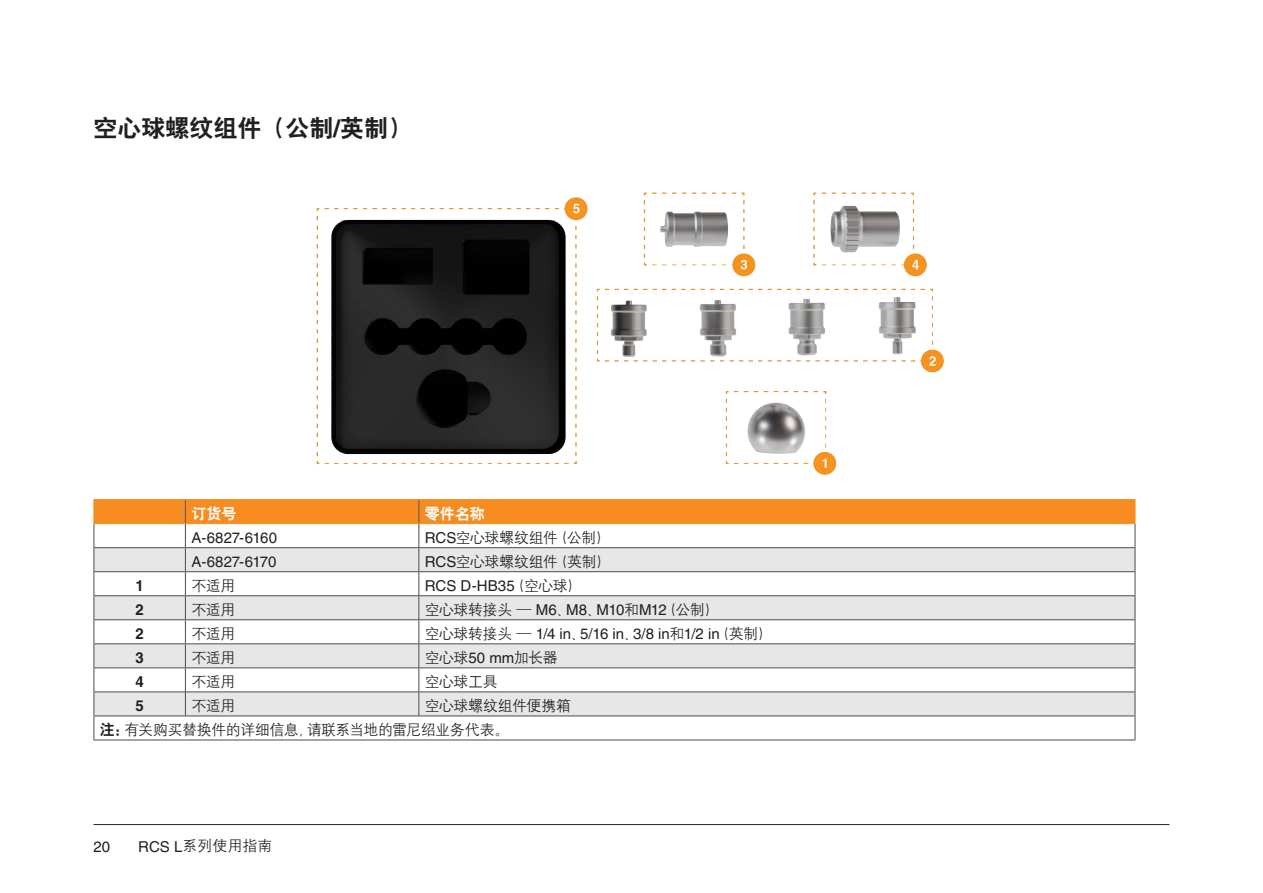
<style>
.page{position:relative;width:1263px;height:893px;background:#fff}
.page>*{position:absolute;margin:0;border:0;box-sizing:border-box;transform-origin:0 0}
.Heading_1__16pt_bold{font:24px "H Yb 2 gj";color:#231f20}
.Table_body_left_alig{font:15px "H Yg 2 gj";letter-spacing:-.035em;color:#231f20}
.Table_body_left_alig-2{font:15px "Helvetica LT Pro";letter-spacing:-.005em;color:#231f20}
.Inside_Table_header{font:15px "H Yb 2 gj";color:#fff}
.Column_1_bold_text{font:700 15px "Helvetica LT Pro";color:#231f20}
.s1{font-family:"Helvetica LT Pro";font-weight:700}
.s2{font-family:"Helvetica LT Pro"}
.s3{font-family:"H Yg 2 gj"}
.s4{font-family:"H Yb 2 gj"}
</style>
<div class="page">
<hr style="left:94px;top:824px;width:1075px;height:1px;background:#231f20">
<img style="left:316px;top:192px;width:820px;height:308px">
<hr style="left:94px;top:499px;width:91px;height:1px;background:#f68c1f">
<hr style="left:185px;top:499px;width:234px;height:1px;background:#f68c1f">
<hr style="left:419px;top:499px;width:716px;height:1px;background:#f68c1f">
<hr style="left:94px;top:740px;width:91px;height:1px;background:#4d4b4d">
<hr style="left:185px;top:740px;width:234px;height:1px;background:#4d4b4d">
<hr style="left:419px;top:740px;width:716px;height:1px;background:#4d4b4d">
<svg style="left:94px;top:500px;width:1042px;height:240px"></svg>
<hr style="left:185px;top:716px;width:234px;height:1px;background:#4d4b4d">
<hr style="left:419px;top:716px;width:716px;height:1px;background:#4d4b4d">
<p class="Heading_1__16pt_bold" style="left:94px;top:116px;width:320px">空心球螺纹组件（公制<span class="s1">/</span>英制）</p>
<p class="Inside_Table_header" style="left:191px;top:506px;width:46px">订货号</p>
<p class="Inside_Table_header" style="left:425px;top:506px;width:61px">零件名称</p>
<p class="Table_body_left_alig-2" style="left:191px;top:529px;width:87px">A-6827-6160</p>
<p class="Table_body_left_alig" style="left:425px;top:530px;width:187px"><span class="s2">RCS</span>空心球螺纹组件（公制）</p>
<p class="Table_body_left_alig-2" style="left:191px;top:553px;width:87px">A-6827-6170</p>
<p class="Table_body_left_alig" style="left:425px;top:554px;width:187px"><span class="s2">RCS</span>空心球螺纹组件（英制）</p>
<p class="Column_1_bold_text" style="left:135px;top:576px;width:10px">1</p>
<p class="Table_body_left_alig" style="left:191px;top:578px;width:45px">不适用</p>
<p class="Table_body_left_alig-2" style="left:425px;top:577px;width:158px">RCS D-HB35<span class="s3">（空心球）</span></p>
<p class="Column_1_bold_text" style="left:135px;top:600px;width:10px">2</p>
<p class="Table_body_left_alig" style="left:191px;top:602px;width:45px">不适用</p>
<p class="Table_body_left_alig" style="left:425px;top:602px;width:295px">空心球转接头 — <span class="s2">M6</span>、<span class="s2">M8</span>、<span class="s2">M10</span>和<span class="s2">M12</span>（公制）</p>
<p class="Column_1_bold_text" style="left:135px;top:624px;width:10px">2</p>
<p class="Table_body_left_alig" style="left:191px;top:626px;width:45px">不适用</p>
<p class="Table_body_left_alig-2" style="left:425px;top:625px;width:349px"><span class="s3">空心球转接头 —</span> 1/4 in<span class="s3">、</span>5/16 in<span class="s3">、</span>3/8 in<span class="s3">和</span>1/2 in<span class="s3">（英制）</span></p>
<p class="Column_1_bold_text" style="left:135px;top:648px;width:10px">3</p>
<p class="Table_body_left_alig" style="left:191px;top:650px;width:45px">不适用</p>
<p class="Table_body_left_alig" style="left:425px;top:650px;width:134px">空心球<span class="s2">50 mm</span>加长器</p>
<p class="Column_1_bold_text" style="left:135px;top:672px;width:10px">4</p>
<p class="Table_body_left_alig" style="left:191px;top:674px;width:45px">不适用</p>
<p class="Table_body_left_alig" style="left:425px;top:674px;width:74px">空心球工具</p>
<p class="Column_1_bold_text" style="left:135px;top:697px;width:10px">5</p>
<p class="Table_body_left_alig" style="left:191px;top:698px;width:45px">不适用</p>
<p class="Table_body_left_alig" style="left:425px;top:698px;width:148px">空心球螺纹组件便携箱</p>
<p class="Table_body_left_alig" style="left:100px;top:722px;width:411px"><span class="s4">注：</span>有关购买替换件的详细信息，请联系当地的雷尼绍业务代表。</p>
<p class="Table_body_left_alig-2" style="left:94px;top:837px;width:18px">20</p>
<p class="Table_body_left_alig" style="left:138px;top:838px;width:136px"><span class="s2">RCS L</span>系列使用指南</p>
</div>
